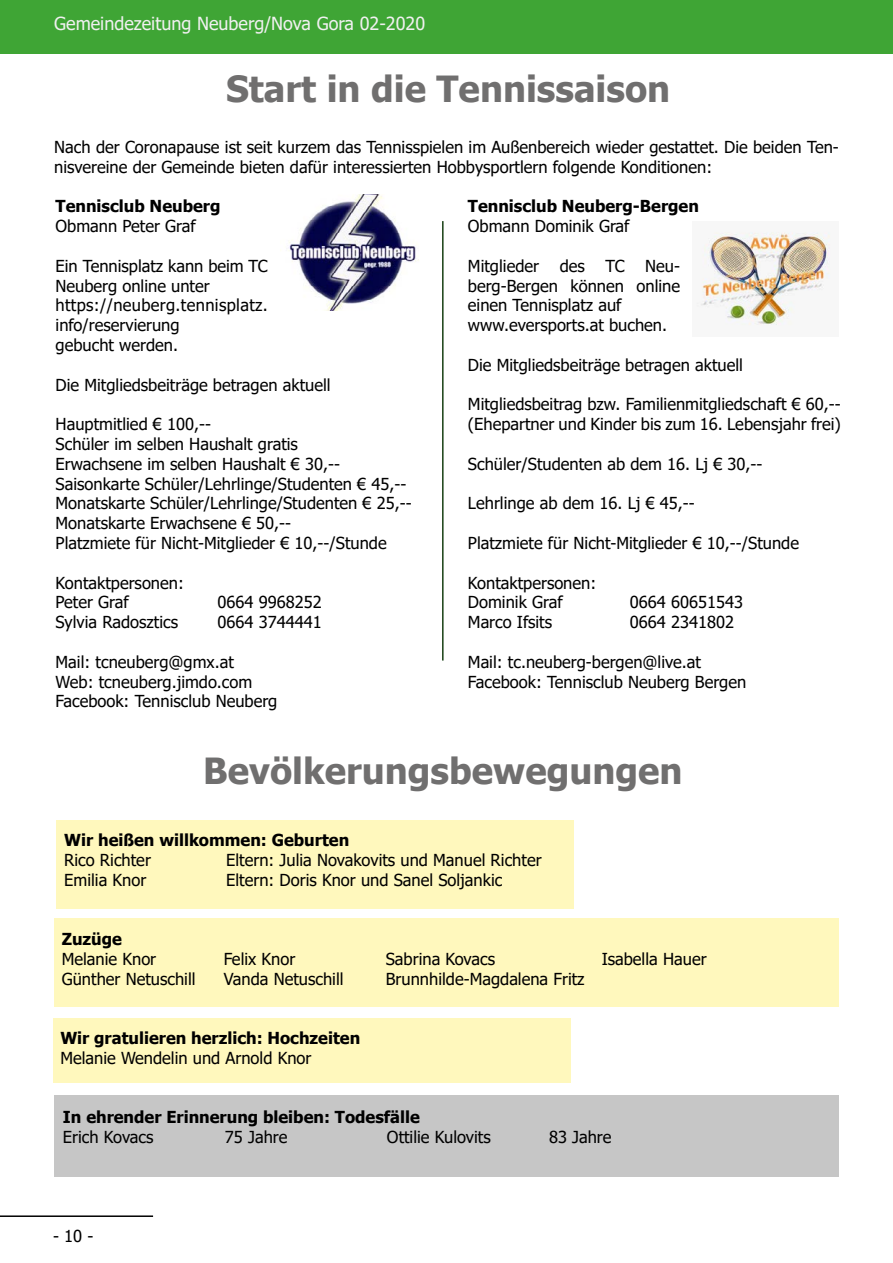
<style>
.page{position:relative;width:893px;height:1263px;background:#fff}
.page>*{position:absolute;margin:0;border:0;box-sizing:border-box;transform-origin:0 0}
.t1{font:700 36px "Tahoma";color:#706f6f}
.t2{font:18px "Tahoma";color:#f0f0f0}
.t3{font:16.5px/19.8px "Tahoma";color:#000}
.t4{font:700 16.5px "Tahoma";color:#000}
</style>
<div class="page">
<div style="left:0;top:0;width:893px;height:54px;background:#3fa535"></div>
<hr style="left:0;top:1215px;width:153px;height:2px;background:#000">
<div style="left:53px;top:1018px;width:517px;height:65px;background:#fff8bd"></div>
<div style="left:54px;top:1096px;width:785px;height:81px;background:#c6c6c6"></div>
<div style="left:54px;top:918px;width:785px;height:89px;background:#fff8bd"></div>
<div style="left:57px;top:820px;width:517px;height:89px;background:#fff8bd"></div>
<img style="left:288px;top:195px;width:131px;height:115px">
<img style="left:697px;top:232px;width:133px;height:93px">
<hr style="left:442px;top:221px;width:2px;height:439px;background:#184014">
<p class="t2" style="left:54px;top:12px;width:372px">Gemeindezeitung Neuberg/Nova Gora 02-2020</p>
<h1 class="t1" style="left:226px;top:63px;width:446px">Start in die Tennissaison</h1>
<p class="t3" style="left:54px;top:138px;width:786px">Nach der Coronapause ist seit kurzem das Tennisspielen im Außenbereich wieder gestattet. Die beiden Ten&shy;nisvereine der Gemeinde bieten dafür interessierten Hobbysportlern folgende Konditionen:</p>
<p class="t4" style="left:56px;top:195px;width:166px">Tennisclub Neuberg</p>
<p class="t3" style="left:56px;top:217px;width:142px">Obmann Peter Graf</p>
<p class="t3" style="left:56px;top:257px;width:214px">Ein Tennisplatz kann beim TC<br>Neuberg online unter https://neuberg.tennisplatz. info/reservierung<br>gebucht werden.</p>
<p class="t3" style="left:56px;top:376px;width:277px">Die Mitgliedsbeiträge betragen aktuell</p>
<p class="t3" style="left:56px;top:415px;width:358px">Hauptmitlied € 100,--<br>Schüler im selben Haushalt gratis<br>Erwachsene im selben Haushalt € 30,-- Saisonkarte Schüler/Lehrlinge/Studenten € 45,-- Monatskarte Schüler/Lehrlinge/Studenten € 25,-- Monatskarte Erwachsene € 50,--<br>Platzmiete für Nicht-Mitglieder € 10,--/Stunde</p>
<p class="t3" style="left:56px;top:574px;width:130px">Kontaktpersonen:<br>Peter Graf</p>
<p class="t4" style="left:468px;top:195px;width:232px">Tennisclub Neuberg-Bergen</p>
<p class="t3" style="left:468px;top:217px;width:163px">Obmann Dominik Graf</p>
<p class="t3" style="left:468px;top:257px;width:214px">Mitglieder des TC Neu&shy;berg-Bergen können online einen Tennisplatz auf www.eversports.at buchen.</p>
<p class="t3" style="left:468px;top:356px;width:277px">Die Mitgliedsbeiträge betragen aktuell</p>
<p class="t3" style="left:468px;top:395px;width:374px">Mitgliedsbeitrag bzw. Familienmitgliedschaft € 60,-- (Ehepartner und Kinder bis zum 16. Lebensjahr frei)</p>
<p class="t3" style="left:468px;top:455px;width:296px">Schüler/Studenten ab dem 16. Lj € 30,--</p>
<p class="t3" style="left:468px;top:494px;width:228px">Lehrlinge ab dem 16. Lj € 45,--</p>
<p class="t3" style="left:468px;top:534px;width:333px">Platzmiete für Nicht-Mitglieder € 10,--/Stunde</p>
<p class="t3" style="left:468px;top:574px;width:130px">Kontaktpersonen:<br>Dominik Graf</p>
<p class="t3" style="left:218px;top:593px;width:106px">0664 9968252</p>
<p class="t3" style="left:630px;top:593px;width:115px">0664 60651543</p>
<p class="t3" style="left:56px;top:613px;width:124px">Sylvia Radosztics</p>
<p class="t3" style="left:218px;top:613px;width:106px">0664 3744441</p>
<p class="t3" style="left:56px;top:653px;width:223px">Mail: tcneuberg@gmx.at<br>Web: tcneuberg.jimdo.com<br>Facebook: Tennisclub Neuberg</p>
<p class="t3" style="left:468px;top:613px;width:86px">Marco Ifsits</p>
<p class="t3" style="left:630px;top:613px;width:106px">0664 2341802</p>
<p class="t3" style="left:468px;top:653px;width:280px">Mail: tc.neuberg-bergen@live.at<br>Facebook: Tennisclub Neuberg Bergen</p>
<h1 class="t1" style="left:203px;top:746px;width:481px">Bevölkerungsbewegungen</h1>
<p class="t4" style="left:64px;top:828px;width:287px">Wir heißen willkommen: Geburten</p>
<p class="t3" style="left:64px;top:851px;width:88px">Rico Richter</p>
<p class="t3" style="left:226px;top:851px;width:317px">Eltern: Julia Novakovits und Manuel Richter</p>
<p class="t3" style="left:64px;top:871px;width:84px">Emilia Knor</p>
<p class="t3" style="left:226px;top:871px;width:278px">Eltern: Doris Knor und Sanel Soljankic</p>
<p class="t4" style="left:62px;top:927px;width:62px">Zuzüge</p>
<p class="t3" style="left:62px;top:950px;width:96px">Melanie Knor</p>
<p class="t3" style="left:224px;top:950px;width:73px">Felix Knor</p>
<p class="t3" style="left:386px;top:950px;width:111px">Sabrina Kovacs</p>
<p class="t3" style="left:602px;top:950px;width:106px">Isabella Hauer</p>
<p class="t3" style="left:62px;top:970px;width:135px">Günther Netuschill</p>
<p class="t3" style="left:224px;top:970px;width:121px">Vanda Netuschill</p>
<p class="t3" style="left:386px;top:970px;width:200px">Brunnhilde-Magdalena Fritz</p>
<p class="t4" style="left:60px;top:1026px;width:301px">Wir gratulieren herzlich: Hochzeiten</p>
<p class="t3" style="left:60px;top:1049px;width:253px">Melanie Wendelin und Arnold Knor</p>
<p class="t4" style="left:63px;top:1106px;width:358px">In ehrender Erinnerung bleiben: Todesfälle</p>
<p class="t3" style="left:63px;top:1128px;width:92px">Erich Kovacs</p>
<p class="t3" style="left:225px;top:1128px;width:64px">75 Jahre</p>
<p class="t3" style="left:387px;top:1128px;width:105px">Ottilie Kulovits</p>
<p class="t3" style="left:549px;top:1128px;width:64px">83 Jahre</p>
<p class="t3" style="left:53px;top:1227px;width:42px">- 10 -</p>
</div>
